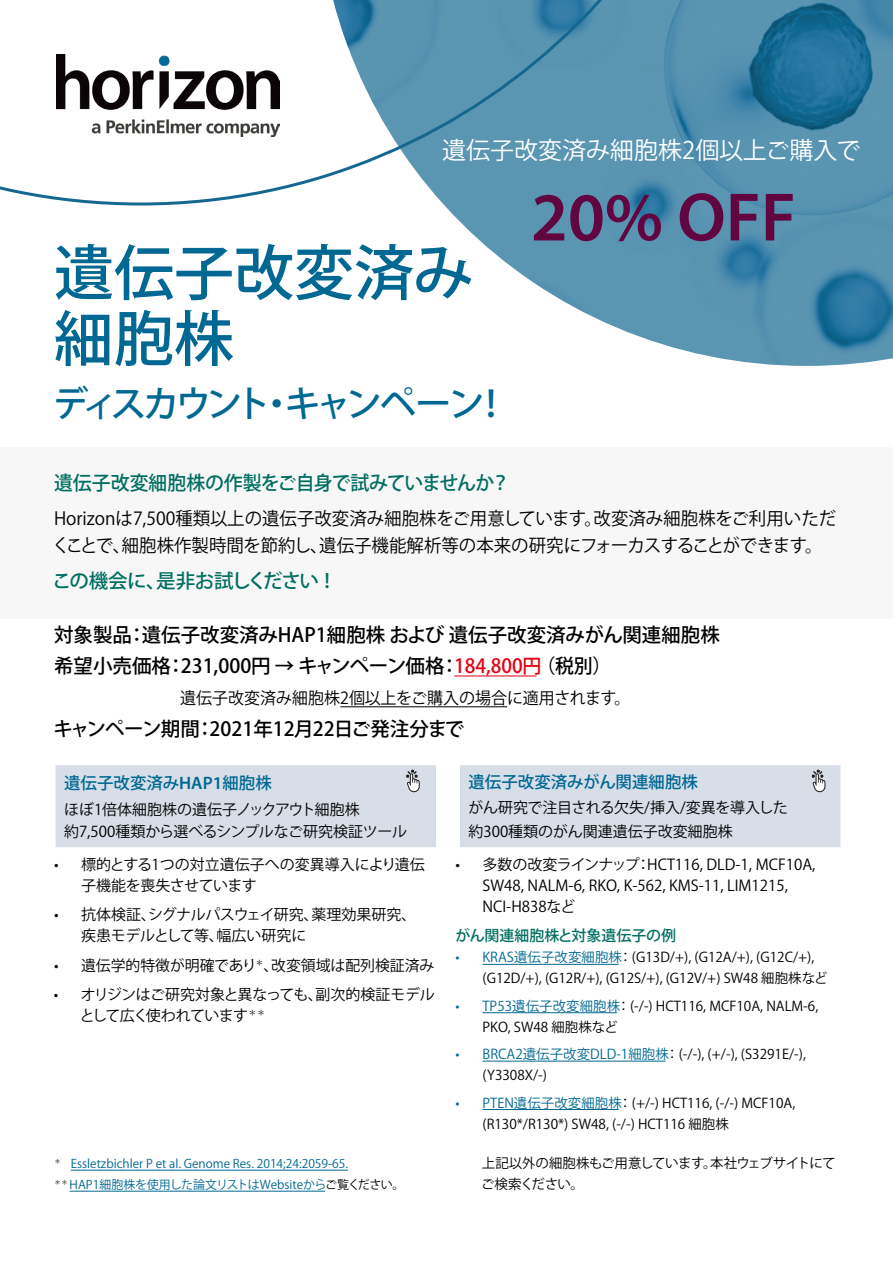
<style>
.page{position:relative;width:893px;height:1263px;background:#fff}
.page>*{position:absolute;margin:0;border:0;box-sizing:border-box;transform-origin:0 0}
.t1{font:600 69px "Myriad Pro";color:#620642}
.t2{font:500 60px/66px "Koz Go Pro";color:#006892}
.t3{font:500 36px "Koz Go Pro";letter-spacing:-.14em;color:#006892}
.t4{font:24px "Koz Go Pro";color:#fff}
.t5{font:500 19.5px/31.2px "Koz Go Pro";color:#000}
.t6{font:500 19.5px "Koz Go Pro";letter-spacing:-.02em;color:#000}
.t7{font:500 19.5px "Koz Go Pro";letter-spacing:-.02em;color:#006e61}
.t8{font:500 19.5px "Koz Go Pro";letter-spacing:-.04em;color:#006e61}
.t9{font:18px/27px "Koz Go Pro";color:#000}
.t10{font:16.5px "Koz Go Pro";color:#000}
.t11{font:500 16.5px "Koz Go Pro";color:#006892}
.t12{font:15px/21px "Koz Go Pro";color:#000}
.t13{font:15px/21px "Koz Go Pro";letter-spacing:-.04em;color:#000}
.t14{font:500 15px "Koz Go Pro";color:#006e61}
.t15{font:13.5px/21px "Koz Go Pro";color:#000}
.t16{font:13.5px/21px "Koz Go Pro";letter-spacing:-.04em;color:#000}
.t17{font:12px/21px "Koz Go Pro";color:#006892}
.s1{font-family:"Koz Min Pr 6 N";font-weight:400;font-size:57px}
.s2{color:#e60012}
.s3{font-weight:500;font-size:19.5px}
.s4{font-family:"Myriad Pro";font-weight:600;font-size:18px}
.s5{color:#000}
.s6{color:#006892}
</style>
<div class="page">
<div style="left:0;top:447px;width:893px;height:172px;background:#f7f7f7"></div>
<hr style="left:454px;top:675px;width:82px;height:1px;background:#e60012">
<hr style="left:340px;top:706px;width:167px;height:1px;background:#000">
<svg style="left:444px;top:0;width:449px;height:366px;fill:#5995b1"></svg>
<svg style="left:0;top:0;width:762px;height:205px"></svg>
<img style="left:56px;top:55px;width:223px;height:82px">
<hr style="left:71px;top:1170px;width:277px;height:1px;background:#006892">
<hr style="left:70px;top:1191px;width:255px;height:1px;background:#006892">
<div style="left:55px;top:764px;width:382px;height:84px;background:#d7dee8"></div>
<div style="left:54px;top:764px;width:383px;height:85px;border:2px solid #fff"></div>
<div style="left:459px;top:764px;width:382px;height:84px;background:#d7dee8"></div>
<div style="left:458px;top:764px;width:384px;height:85px;border:2px solid #fff"></div>
<hr style="left:482px;top:964px;width:137px;height:1px;background:#006892">
<hr style="left:482px;top:1012px;width:135px;height:1px;background:#006892">
<hr style="left:482px;top:1061px;width:183px;height:1px;background:#006892">
<hr style="left:482px;top:1109px;width:137px;height:1px;background:#006892">
<svg style="left:406px;top:770px;width:14px;height:22px"></svg>
<svg style="left:812px;top:770px;width:13px;height:22px"></svg>
<h3 class="t4" style="left:442px;top:135px;width:420px">遺伝子改変済み細胞株2個以上ご購入で</h3>
<h1 class="t1" style="left:442px;top:173px;width:355px"><span class="s1">　</span> 20% OFF</h1>
<h2 class="t2" style="left:54px;top:243px;width:421px">遺伝子改変済み細胞株</h2>
<h3 class="t3" style="left:53px;top:380px;width:458px">ディスカウント・キャンペーン！</h3>
<h3 class="t7" style="left:54px;top:470px;width:458px">遺伝子改変細胞株の作製をご自身で試みていませんか？</h3>
<p class="t9" style="left:53px;top:505px;width:785px">Horizonは7,500種類以上の遺伝子改変済み細胞株をご用意しています。改変済み細胞株をご利用いただくことで、細胞株作製時間を節約し、遺伝子機能解析等の本来の研究にフォーカスすることができます。</p>
<h3 class="t8" style="left:52px;top:569px;width:286px">この機会に、是非お試しください ！</h3>
<h3 class="t5" style="left:54px;top:620px;width:667px">対象製品：遺伝子改変済みHAP1細胞株 および 遺伝子改変済みがん関連細胞株希望小売価格：231,000円 → キャンペーン価格：<span class="s2">184,800円</span> （税別）</h3>
<p class="t10" style="left:54px;top:688px;width:578px"><span class="s3">　　　　　　</span> 遺伝子改変済み細胞株2個以上をご購入の場合に適用されます。</p>
<h3 class="t6" style="left:53px;top:716px;width:412px">キャンペーン期間：2021年12月22日ご発注分まで</h3>
<p class="t11" style="left:64px;top:772px;width:209px">遺伝子改変済み<span class="s4">HAP1</span>細胞株</p>
<p class="t12" style="left:64px;top:798px;width:345px;line-height:22.5px">ほぼ1倍体細胞株の遺伝子ノックアウト細胞株約7,500種類から選べるシンプルなご研究検証ツール</p>
<p class="t12" style="left:81px;top:854px;width:345px;text-indent:-27px">• 標的とする1つの対立遺伝子への変異導入により遺伝子機能を喪失させています</p>
<p class="t12" style="left:81px;top:905px;width:344px;text-indent:-27px">• 抗体検証、シグナルパスウェイ研究、薬理効果研究、　疾患モデルとして等、幅広い研究に</p>
<p class="t12" style="left:54px;top:955px;width:382px">• 遺伝学的特徴が明確であり<sup>＊</sup>、改変領域は配列検証済み</p>
<p class="t13" style="left:80px;top:985px;width:357px;text-indent:-26px">• オリジンはご研究対象と異なっても、副次的検証モデルとして広く使われています<sup>＊＊</sup></p>
<p class="t17" style="left:54px;top:1154px;width:352px"><sup>＊</sup> Essletzbichler P et al. Genome Res. 2014;24:2059-65.<br><sup>＊＊</sup> HAP1細胞株を使用した論文リストはWebsiteから<span class="s5">ご覧ください。</span></p>
<p class="t11" style="left:468px;top:772px;width:231px">遺伝子改変済みがん関連細胞株</p>
<p class="t12" style="left:468px;top:795px;width:321px;line-height:24.5px">がん研究で注目される欠失/挿入/変異を導入した約300種類のがん関連遺伝子改変細胞株</p>
<p class="t12" style="left:482px;top:854px;width:334px;text-indent:-27px">• 多数の改変ラインナップ：HCT116, DLD-1, MCF10A,<br>SW48, NALM-6, RKO, K-562, KMS-11, LIM1215,<br>NCI-H838など</p>
<p class="t14" style="left:455px;top:926px;width:222px">がん関連細胞株と対象遺伝子の例</p>
<p class="t15" style="left:482px;top:947px;width:347px;text-indent:-27px"><span class="s6">• KRAS遺伝子改変細胞株</span>：(G13D/+), (G12A/+), (G12C/+), (G12D/+), (G12R/+), (G12S/+), (G12V/+) SW48 細胞株など</p>
<p class="t15" style="left:482px;top:996px;width:337px;text-indent:-27px"><span class="s6">• TP53遺伝子改変細胞株</span>：(-/-) HCT116, MCF10A, NALM-6,<br>PKO, SW48 細胞株など</p>
<p class="t15" style="left:482px;top:1044px;width:325px;text-indent:-27px"><span class="s6">• BRCA2遺伝子改変DLD-1細胞株</span>：(-/-), (+/-), (S3291E/-), (Y3308X/-)</p>
<p class="t15" style="left:482px;top:1092px;width:314px;text-indent:-27px"><span class="s6">• PTEN遺伝子改変細胞株</span>：(+/-) HCT116, (-/-) MCF10A, (R130*/R130*) SW48, (-/-) HCT116 細胞株</p>
<p class="t16" style="left:481px;top:1153px;width:356px">上記以外の細胞株もご用意しています。本社ウェブサイトにてご検索ください。</p>
</div>
